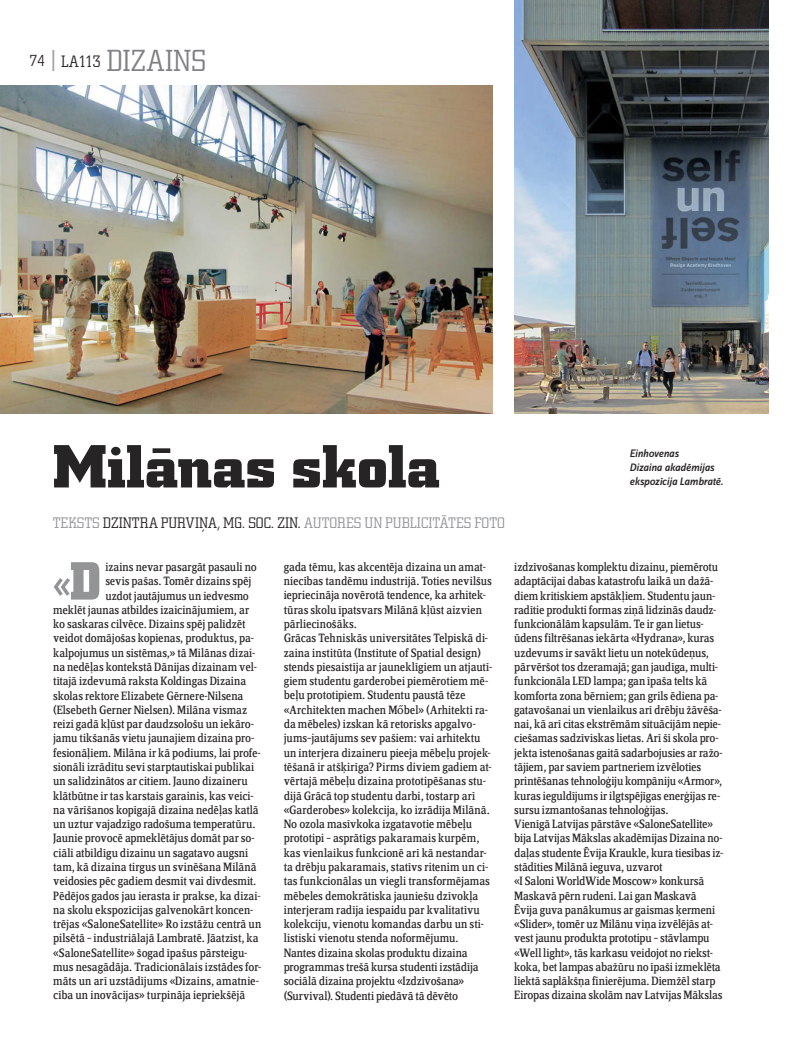
<style>
.page{position:relative;width:812px;height:1053px;background:#fff}
.page>*{position:absolute;margin:0;border:0;box-sizing:border-box;transform-origin:0 0}
.t1{font:700 60px "City LV";letter-spacing:.01em;color:#272425;scale:1.09 1}
.t2{font:700 53px "City LV";color:#929496}
.t3{font:300 30px "City LV";letter-spacing:.03em;color:#808184}
.t4{font:300 15px "City LV";letter-spacing:.03em;color:#929496}
.t5{font:12.5px/14.2px "Zine Serif FHM";letter-spacing:-.01em;color:#272425}
.t6{font:italic 500 11.25px/14.2px "Zine Sans FHM";letter-spacing:-.02em;color:#272425}
.s1{font-size:16.25px;color:#272425}
.s2{font-size:16.88px;color:#272425}
.s3{color:#272425}
.s4{font-family:"Domine";font-size:11.25px}
.s5{font-style:italic}
</style>
<div class="page">
<hr style="left:52px;top:50px;width:2px;height:21px;background:#a6a8aa">
<img style="left:0;top:85px;width:493px;height:329px">
<img style="left:514px;top:0;width:254px;height:414px">
<h3 class="t3" style="left:30px;top:50px;width:178px"><sup>74</sup> <span class="s1">LA</span><span class="s2">113</span> DIZAINS</h3>
<h1 class="t1" style="left:53px;top:444px;width:356px">Milānas skola</h1>
<p class="t4" style="left:53px;top:517px;width:453px">TEKSTS <span class="s3">DZINTRA PURVIŅA, MG. SOC. ZIN.</span> AUTORES UN PUBLICITĀTES FOTO</p>
<p class="t6" style="left:629px;top:446px;width:95px">Einhovenas<br>Dizaina akadēmijas ekspozīcija Lambratē.</p>
<h2 class="t2" style="left:53px;top:561px;width:49px">«D</h2>
<p class="t5" style="left:105px;top:560px;width:153px">izains nevar pasargāt pasauli no</p>
<p class="t5" style="left:105px;top:575px;width:148px">sevis pašas. Tomēr dizains spēj</p>
<p class="t5" style="left:105px;top:589px;width:145px">uzdot jautājumus un iedvesmo</p>
<p class="t5" style="left:53px;top:603px;width:197px">meklēt jaunas atbildes izaicinājumiem, ar</p>
<p class="t5" style="left:53px;top:617px;width:194px">ko saskaras cilvēce. Dizains spēj palīdzēt</p>
<p class="t5" style="left:53px;top:632px;width:202px">veidot domājošas kopienas, produktus, pa-</p>
<p class="t5" style="left:53px;top:646px;width:203px">kalpojumus un sistēmas,» tā Milānas dizai-</p>
<p class="t5" style="left:53px;top:660px;width:205px">na nedēļas kontekstā Dānijas dizainam vel-</p>
<p class="t5" style="left:53px;top:674px;width:194px">tītajā izdevumā raksta Koldingas Dizaina</p>
<p class="t5" style="left:53px;top:689px;width:192px">skolas rektore Elizabete Gērnere-Nilsena</p>
<p class="t5" style="left:53px;top:703px;width:195px">(Elsebeth Gerner Nielsen). Milāna vismaz</p>
<p class="t5" style="left:53px;top:717px;width:202px">reizi gadā kļūst par daudzsološu un iekāro-</p>
<p class="t5" style="left:53px;top:732px;width:202px">jamu tikšanās vietu jaunajiem dizaina pro-</p>
<p class="t5" style="left:53px;top:746px;width:209px">fesionāļiem. Milāna ir kā podiums, lai profe-</p>
<p class="t5" style="left:53px;top:760px;width:202px">sionāli izrādītu sevi starptautiskai publikai</p>
<p class="t5" style="left:53px;top:774px;width:196px">un salīdzinātos ar citiem. Jauno dizaineru</p>
<p class="t5" style="left:53px;top:789px;width:202px">klātbūtne ir tas karstais garainis, kas veici-</p>
<p class="t5" style="left:53px;top:803px;width:207px">na vārīšanos kopīgajā dizaina nedēļas katlā</p>
<p class="t5" style="left:53px;top:817px;width:204px">un uztur vajadzīgo radošuma temperatūru.</p>
<p class="t5" style="left:53px;top:831px;width:203px">Jaunie provocē apmeklētājus domāt par so-</p>
<p class="t5" style="left:53px;top:846px;width:197px">ciāli atbildīgu dizainu un sagatavo augsni</p>
<p class="t5" style="left:53px;top:860px;width:205px">tam, kā dizaina tirgus un svinēšana Milānā</p>
<p class="t5" style="left:53px;top:874px;width:204px">veidosies pēc gadiem desmit vai divdesmit.</p>
<p class="t5" style="left:53px;top:889px;width:209px">Pēdējos gados jau ierasta ir prakse, ka dizai-</p>
<p class="t5" style="left:53px;top:903px;width:202px">na skolu ekspozīcijas galvenokārt koncen-</p>
<p class="t5" style="left:53px;top:917px;width:209px">trējas «SaloneSatellite» Ro izstāžu centrā un</p>
<p class="t5" style="left:53px;top:931px;width:207px">pilsētā – industriālajā Lambratē. Jāatzīst, ka</p>
<p class="t5" style="left:53px;top:946px;width:196px">«SaloneSatellite» šogad īpašus pārsteigu-</p>
<p class="t5" style="left:53px;top:960px;width:210px">mus nesagādāja. Tradicionālais izstādes for-</p>
<p class="t5" style="left:53px;top:974px;width:207px">māts un arī uzstādījums «Dizains, amatnie-</p>
<p class="t5" style="left:53px;top:989px;width:193px">cība un inovācijas» turpināja iepriekšējā</p>
<p class="t5" style="left:283px;top:560px;width:210px">gada tēmu, kas akcentēja dizaina un amat&shy;niecības tandēmu industrijā. Toties nevilšus iepriecināja novērotā tendence, ka arhitek&shy;tūras skolu īpatsvars Milānā kļūst aizvien pārliecinošāks.<br>Grācas Tehniskās universitātes Telpiskā di&shy;zaina institūta (Institute of Spatial design) stends piesaistīja ar jauneklīgiem un atjautī&shy;giem studentu garderobei piemērotiem mē&shy;beļu prototipiem. Studentu paustā tēze «Architekten machen M<span class="s4">ő</span>bel» (Arhitekti ra&shy;da mēbeles) izskan kā retorisks apgalvo&shy;jums–jautājums sev pašiem: vai arhitektu un interjera dizaineru pieeja mēbeļu projek&shy;tēšanā ir atšķirīga? Pirms diviem gadiem at&shy;vērtajā mēbeļu dizaina prototipēšanas stu&shy;dijā Grācā top studentu darbi, tostarp arī «Garderobes» kolekcija, ko izrādīja Milānā.<br>No ozola masīvkoka izgatavotie mēbeļu prototipi – asprātīgs pakaramais kurpēm, kas vienlaikus funkcionē arī kā nestandar&shy;ta drēbju pakaramais, statīvs ritenim un ci&shy;tas funkcionālas un viegli transformējamas mēbeles demokrātiska jauniešu dzīvokļa interjeram radīja iespaidu par kvalitatīvu kolekciju, vienotu komandas darbu un sti&shy;listiski vienotu stenda noformējumu.<br>Nantes dizaina skolas produktu dizaina programmas trešā kursa studenti izstādīja sociālā dizaina projektu «Izdzīvošana» (Survival). Studenti piedāvā tā dēvēto</p>
<p class="t5" style="left:514px;top:560px;width:210px">izdzīvošanas komplektu dizainu<span class="s5">,</span> piemērotu adaptācijai dabas katastrofu laikā un dažā&shy;diem kritiskiem apstākļiem. Studentu jaun&shy;radītie produkti formas ziņā līdzinās daudz&shy;funkcionālām kapsulām. Te ir gan lietus&shy;ūdens filtrēšanas iekārta «Hydrana», kuras uzdevums ir savākt lietu un notekūdeņus, pārvēršot tos dzeramajā; gan jaudīga, multi&shy;funkcionāla LED lampa; gan īpaša telts kā komforta zona bērniem; gan grils ēdiena pa&shy;gatavošanai un vienlaikus arī drēbju žāvēša&shy;nai, kā arī citas ekstrēmām situācijām nepie&shy;ciešamas sadzīviskas lietas. Arī šī skola pro&shy;jekta īstenošanas gaitā sadarbojusies ar ražo&shy;tājiem, par saviem partneriem izvēloties printēšanas tehnoloģiju kompāniju «Armor», kuras ieguldījums ir ilgtspējīgas enerģijas re&shy;sursu izmantošanas tehnoloģijas.<br>Vienīgā Latvijas pārstāve «SaloneSatellite» bija Latvijas Mākslas akadēmijas Dizaina no&shy;daļas studente Ēvija Kraukle, kura tiesības iz&shy;stādīties Milānā ieguva, uzvarot<br>«I Saloni WorldWide Moscow» konkursā Maskavā pērn rudenī. Lai gan Maskavā Ēvija guva panākumus ar gaismas ķermeni «Slider», tomēr uz Milānu viņa izvēlējās at&shy;vest jaunu produkta prototipu – stāvlampu «Well light», tās karkasu veidojot no riekst&shy;koka, bet lampas abažūru no īpaši izmeklēta liektā saplākšņa finierējuma. Diemžēl starp Eiropas dizaina skolām nav Latvijas Mākslas</p>
</div>
